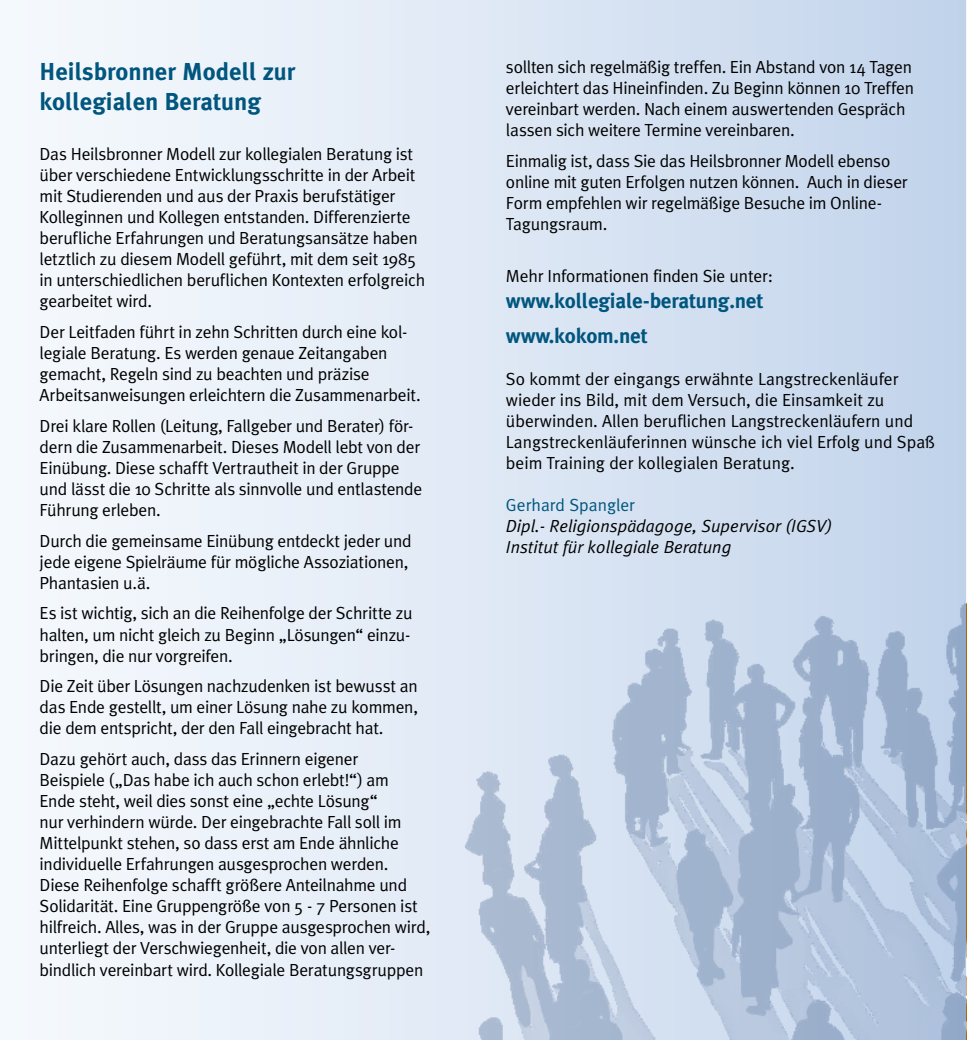
<style>
.page{position:relative;width:967px;height:1040px;background:#fff}
.page>*{position:absolute;margin:0;border:0;box-sizing:border-box;transform-origin:0 0}
.t1{font:700 24.5px/29.4px "Meta Plus";color:#00567e}
.t2{font:700 21px/35.2px "Meta Plus";letter-spacing:-.01em;color:#00567e}
.t3{font:17.5px/21px "Meta Plus Normal";letter-spacing:-.015em;color:#000}
.t4{font:italic 17.5px/21px "Meta Plus Normal";color:#000}
.t5{font:17.5px "Meta Plus Normal";color:#00567e}
</style>
<div class="page">
<div style="left:0;top:0;width:967px;height:1040px;background:linear-gradient(to right,#f8fbfe,#c3d4eb)"></div>
<hr style="left:966px;top:0;width:1px;height:1040px;background:#f5f9fd">
<img style="left:433px;top:313px;width:534px;height:727px">
<h1 class="t1" style="left:40px;top:57px;width:257px">Heilsbronner Modell zur kollegialen Beratung</h1>
<p class="t3" style="left:40px;top:143px;width:387px">Das Heilsbronner Modell zur kollegialen Beratung ist über verschiedene Entwicklungsschritte in der Arbeit mit Studierenden und aus der Praxis berufstätiger Kolleginnen und Kollegen entstanden. Differenzierte berufliche Erfahrungen und Beratungsansätze haben letztlich zu diesem Modell geführt, mit dem seit 1985 in unterschiedlichen beruflichen Kontexten erfolgreich gearbeitet wird.</p>
<p class="t3" style="left:40px;top:321px;width:383px">Der Leitfaden führt in zehn Schritten durch eine kol&shy;legiale Beratung. Es werden genaue Zeitangaben gemacht, Regeln sind zu beachten und präzise Arbeitsanweisungen erleichtern die Zusammenarbeit.</p>
<p class="t3" style="left:40px;top:415px;width:384px">Drei klare Rollen (Leitung, Fallgeber und Berater) för&shy;dern die Zusammenarbeit. Dieses Modell lebt von der Einübung. Diese schafft Vertrautheit in der Gruppe und lässt die 10 Schritte als sinnvolle und entlastende Führung erleben.</p>
<p class="t3" style="left:40px;top:530px;width:374px">Durch die gemeinsame Einübung entdeckt jeder und jede eigene Spielräume für mögliche Assoziationen,<br>Phantasien u.ä.</p>
<p class="t3" style="left:40px;top:602px;width:374px;text-align:justify">Es ist wichtig, sich an die Reihenfolge der Schritte zu halten, um nicht gleich zu Beginn „Lösungen“ einzu&shy;bringen, die nur vorgreifen.</p>
<p class="t3" style="left:40px;top:675px;width:380px;text-align:justify">Die Zeit über Lösungen nachzudenken ist bewusst an das Ende gestellt, um einer Lösung nahe zu kommen, die dem entspricht, der den Fall eingebracht hat.</p>
<p class="t3" style="left:40px;top:748px;width:392px">Dazu gehört auch, dass das Erinnern eigener<br>Beispiele („Das habe ich auch schon erlebt!“) am<br>Ende steht, weil dies sonst eine „echte Lösung“<br>nur verhindern würde. Der eingebrachte Fall soll im Mittelpunkt stehen, so dass erst am Ende ähnliche individuelle Erfahrungen ausgesprochen werden.<br>Diese Reihenfolge schafft größere Anteilnahme und Solidarität. Eine Gruppengröße von 5 - 7 Personen ist hilfreich. Alles, was in der Gruppe ausgesprochen wird, unterliegt der Verschwiegenheit, die von allen ver&shy;bindlich vereinbart wird. Kollegiale Beratungsgruppen</p>
<p class="t3" style="left:506px;top:57px;width:410px">sollten sich regelmäßig treffen. Ein Abstand von 14 Tagen erleichtert das Hineinfinden. Zu Beginn können 10 Treffen vereinbart werden. Nach einem auswertenden Gespräch lassen sich weitere Termine vereinbaren.</p>
<p class="t3" style="left:506px;top:151px;width:403px">Einmalig ist, dass Sie das Heilsbronner Modell ebenso online mit guten Erfolgen nutzen können. Auch in dieser Form empfehlen wir regelmäßige Besuche im Online-Tagungsraum.</p>
<p class="t3" style="left:506px;top:265px;width:269px">Mehr Informationen finden Sie unter:</p>
<p class="t2" style="left:506px;top:282px;width:259px">www.kollegiale-beratung.net www.kokom.net</p>
<p class="t3" style="left:506px;top:368px;width:431px">So kommt der eingangs erwähnte Langstreckenläufer wieder ins Bild, mit dem Versuch, die Einsamkeit zu überwinden. Allen beruflichen Langstreckenläufern und Langstreckenläuferinnen wünsche ich viel Erfolg und Spaß beim Training der kollegialen Beratung.</p>
<p class="t5" style="left:506px;top:494px;width:131px">Gerhard Spangler</p>
<p class="t4" style="left:506px;top:515px;width:328px">Dipl.- Religionspädagoge, Supervisor (IGSV)<br>Institut für kollegiale Beratung</p>
</div>
